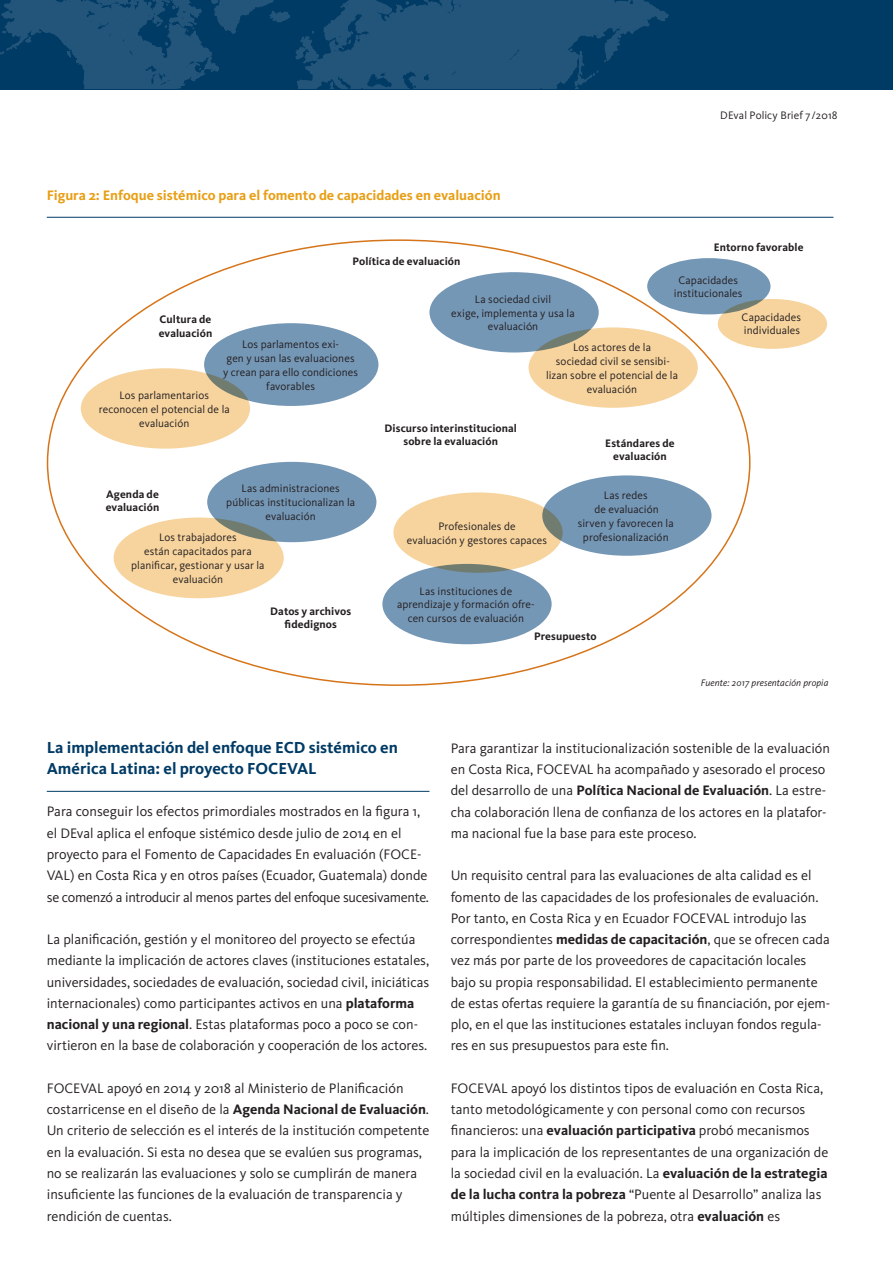
<style>
.page{position:relative;width:893px;height:1263px;background:#fff}
.page>*{position:absolute;margin:0;border:0;box-sizing:border-box;transform-origin:0 0}
.t1{font:700 16.5px/21.3px "Kievit OT";color:#003b65}
.t2{font:14.25px/21.3px "Kievit OT";color:#231f20}
.t3{font:700 14.25px "Kievit OT";color:#e89f16}
.t4{font:11.25px/13.8px "Kievit OT";letter-spacing:.005em;color:#231f20;text-align:center}
.t5{font:700 11.25px/13.8px "Kievit OT";letter-spacing:.01em;color:#231f20;text-align:center}
.t6{font:italic 9.75px "Kievit OT";letter-spacing:.01em;color:#231f20}
.s1{font-weight:700}
</style>
<div class="page">
<div style="left:0;top:0;width:893px;height:90px;background:#003b65"></div>
<svg style="left:0;top:0;width:669px;height:89px"></svg>
<hr style="left:47px;top:791px;width:382px;height:1px;background:#003b65">
<hr style="left:47px;top:217px;width:786px;height:1px;background:#003b65">
<div style="left:204px;top:323px;width:174px;height:83px;background:#7597b6;border-radius:50%"></div>
<div style="left:207px;top:462px;width:169px;height:80px;background:#7597b6;border-radius:50%"></div>
<div style="left:429px;top:272px;width:170px;height:80px;background:#7597b6;border-radius:50%"></div>
<div style="left:647px;top:258px;width:123px;height:56px;background:#7597b6;border-radius:50%"></div>
<div style="left:718px;top:299px;width:109px;height:50px;background:#f7d39d;border-radius:50%"></div>
<div style="left:542px;top:475px;width:169px;height:81px;background:#7597b6;border-radius:50%"></div>
<div style="left:382px;top:564px;width:170px;height:80px;background:#7597b6;border-radius:50%"></div>
<div style="left:529px;top:327px;width:169px;height:81px;background:#f7d39d;border-radius:50%"></div>
<div style="left:81px;top:368px;width:169px;height:81px;background:#f7d39d;border-radius:50%"></div>
<div style="left:114px;top:517px;width:170px;height:81px;background:#f7d39d;border-radius:50%"></div>
<div style="left:393px;top:492px;width:170px;height:81px;background:#f7d39d;border-radius:50%"></div>
<p class="t3" style="left:47px;top:187px;width:455px">Figura 2: Enfoque sistémico para el fomento de capacidades en evaluación</p>
<p class="t5" style="left:159px;top:313px;width:55px;text-align:left">Cultura de evaluación</p>
<p class="t5" style="left:352px;top:254px;width:110px">Política de evaluación</p>
<p class="t4" style="left:451px;top:292px;width:125px">La sociedad civil<br>exige, implementa y usa la evaluación</p>
<p class="t4" style="left:720px;top:109px;width:119px">DEval Policy Brief 7/2018</p>
<p class="t5" style="left:714px;top:240px;width:91px">Entorno favorable</p>
<p class="t4" style="left:674px;top:273px;width:70px">Capacidades institucionales</p>
<p class="t4" style="left:741px;top:310px;width:61px;text-align:left">Capacidades individuales</p>
<p class="t4" style="left:223px;top:338px;width:137px">Los parlamentos exi-<br>gen y usan las evaluaciones y crean para ello condiciones favorables</p>
<p class="t4" style="left:99px;top:388px;width:132px">Los parlamentarios reconocen el potencial de la evaluación</p>
<p class="t5" style="left:384px;top:421px;width:134px">Discurso interinstitucional sobre la evaluación</p>
<p class="t4" style="left:546px;top:341px;width:133px">Los actores de la<br>sociedad civil se sensibi&shy;lizan sobre el potencial de la evaluación</p>
<p class="t5" style="left:605px;top:436px;width:71px">Estándares de evaluación</p>
<p class="t4" style="left:226px;top:482px;width:130px">Las administraciones públicas institucionalizan la evaluación</p>
<p class="t5" style="left:106px;top:487px;width:55px;text-align:left">Agenda de evaluación</p>
<p class="t4" style="left:131px;top:531px;width:135px">Los trabajadores<br>están capacitados para planificar, gestionar y usar la evaluación</p>
<p class="t4" style="left:407px;top:519px;width:142px">Profesionales de<br>evaluación y gestores capaces</p>
<p class="t4" style="left:578px;top:489px;width:97px">Las redes<br>de evaluación<br>sirven y favorecen la profesionalización</p>
<p class="t5" style="left:270px;top:604px;width:82px">Datos y archivos fidedignos</p>
<p class="t4" style="left:397px;top:584px;width:139px">Las instituciones de aprendizaje y formación ofre&shy;cen cursos de evaluación</p>
<p class="t5" style="left:534px;top:629px;width:64px">Presupuesto</p>
<p class="t6" style="left:701px;top:677px;width:129px">Fuente: 2017 presentación propia</p>
<p class="t1" style="left:47px;top:736px;width:353px">La implementación del enfoque ECD sistémico en<br>América Latina: el proyecto FOCEVAL</p>
<p class="t2" style="left:47px;top:801px;width:384px">Para conseguir los efectos primordiales mostrados en la figura 1, el DEval aplica el enfoque sistémico desde julio de 2014 en el proyecto para el Fomento de Capacidades En evaluación (FOCE-VAL) en Costa Rica y en otros países (Ecuador, Guatemala) donde se comenzó a introducir al menos partes del enfoque sucesivamente.</p>
<p class="t2" style="left:47px;top:929px;width:384px">La planificación, gestión y el monitoreo del proyecto se efectúa mediante la implicación de actores claves (instituciones estatales, universidades, sociedades de evaluación, sociedad civil, iniciáticas internacionales) como participantes activos en una <span class="s1">plataforma nacional y una regional</span>. Estas plataformas poco a poco se con&shy;virtieron en la base de colaboración y cooperación de los actores.</p>
<p class="t2" style="left:47px;top:1078px;width:384px">FOCEVAL apoyó en 2014 y 2018 al Ministerio de Planificación costarricense en el diseño de la <span class="s1">Agenda Nacional de Evaluación</span>.<br>Un criterio de selección es el interés de la institución competente en la evaluación. Si esta no desea que se evalúen sus programas, no se realizarán las evaluaciones y solo se cumplirán de manera insuficiente las funciones de la evaluación de transparencia y rendición de cuentas.</p>
<p class="t2" style="left:451px;top:737px;width:381px">Para garantizar la institucionalización sostenible de la evaluación en Costa Rica, FOCEVAL ha acompañado y asesorado el proceso del desarrollo de una <span class="s1">Política Nacional de Evaluación</span>. La estre&shy;cha colaboración llena de confianza de los actores en la platafor&shy;ma nacional fue la base para este proceso.</p>
<p class="t2" style="left:451px;top:865px;width:381px">Un requisito central para las evaluaciones de alta calidad es el fomento de las capacidades de los profesionales de evaluación.<br>Por tanto, en Costa Rica y en Ecuador FOCEVAL introdujo las correspondientes <span class="s1">medidas de capacitación</span>, que se ofrecen cada vez más por parte de los proveedores de capacitación locales bajo su propia responsabilidad. El establecimiento permanente de estas ofertas requiere la garantía de su financiación, por ejem&shy;plo, en el que las instituciones estatales incluyan fondos regula&shy;res en sus presupuestos para este fin.</p>
<p class="t2" style="left:451px;top:1078px;width:379px">FOCEVAL apoyó los distintos tipos de evaluación en Costa Rica, tanto metodológicamente y con personal como con recursos financieros: una <span class="s1">evaluación participativa</span> probó mecanismos para la implicación de los representantes de una organización de la sociedad civil en la evaluación. La <span class="s1">evaluación de la estrategia de la lucha contra la pobreza</span> “Puente al Desarrollo” analiza las múltiples dimensiones de la pobreza, otra <span class="s1">evaluación</span> es</p>
</div>
